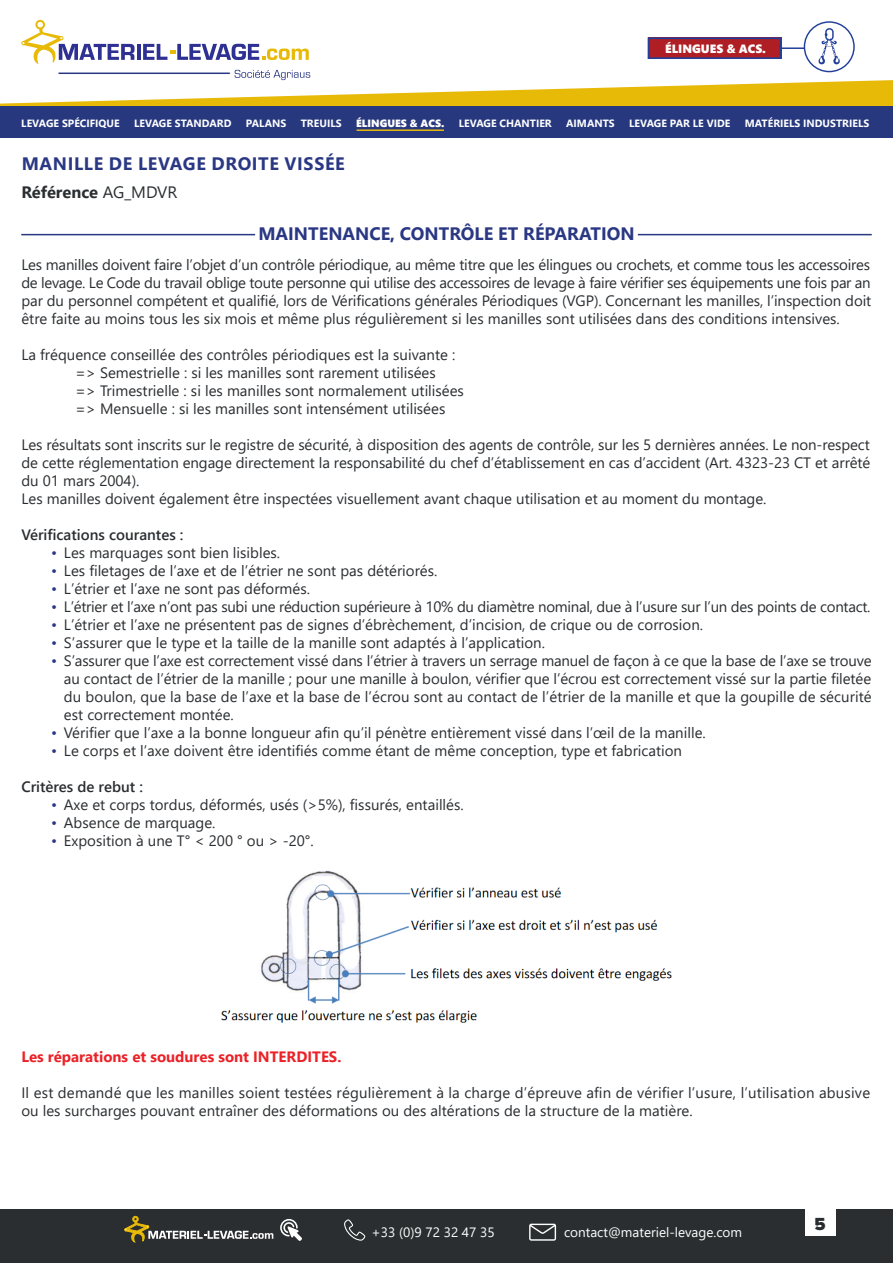
<style>
.page{position:relative;width:893px;height:1263px;background:#fff}
.page>*{position:absolute;margin:0;border:0;box-sizing:border-box;transform-origin:0 0}
.t1{font:700 18px "Segoe UI";color:#2a3783}
.t2{font:700 18px "Segoe UI";letter-spacing:.035em;color:#2a3783}
.t3{font:900 18px "Casto";color:#2a2d30}
.t4{font:700 16.5px "Segoe UI";color:#2a2e30}
.t5{font:15px/18px "Segoe UI";color:#2a2d30;text-align:justify}
.t6{font:15px "Segoe UI";letter-spacing:-.02em;color:#2a2d30}
.t7{font:600 15px "Segoe UI";color:#2a2d30}
.t8{font:700 15px "Segoe UI";color:#eb2127}
.t9{font:13.5px "Segoe UI";color:#fff}
.t10{font:12px "Segoe UI Black";color:#fff}
.t11{font:700 10.5px "Segoe UI";color:#fff}
.t12{font:10.5px "Segoe UI Black";color:#fff}
.s1{font-weight:400}
.s2{color:#2a3783}
</style>
<div class="page">
<div style="left:0;top:1209px;width:893px;height:54px;background:#2a2e30"></div>
<svg style="left:280px;top:1219px;width:22px;height:22px"></svg>
<svg style="left:344px;top:1219px;width:21px;height:22px"></svg>
<svg style="left:529px;top:1224px;width:27px;height:17px"></svg>
<svg style="left:124px;top:1216px;width:149px;height:26px"></svg>
<div style="left:805px;top:1206px;width:30px;height:30px;background:#fff"></div>
<hr style="left:21px;top:234px;width:234px;height:1px;background:#2a3783">
<hr style="left:638px;top:234px;width:234px;height:1px;background:#2a3783">
<svg style="left:0;top:20px;width:893px;height:86px"></svg>
<div style="left:0;top:106px;width:893px;height:31px;background:#27387f"></div>
<hr style="left:357px;top:129px;width:87px;height:2px;background:#e8ba08">
<img style="left:221px;top:870px;width:451px;height:153px">
<p class="t10" style="left:665px;top:40px;width:102px">ÉLINGUES &amp; ACS.</p>
<p class="t11" style="left:21px;top:113px;width:100px">LEVAGE SPÉCIFIQUE</p>
<p class="t11" style="left:134px;top:113px;width:99px">LEVAGE STANDARD</p>
<p class="t11" style="left:246px;top:113px;width:42px">PALANS</p>
<p class="t11" style="left:301px;top:113px;width:42px">TREUILS</p>
<p class="t12" style="left:356px;top:115px;width:90px">ÉLINGUES &amp; ACS.</p>
<p class="t11" style="left:459px;top:113px;width:94px">LEVAGE CHANTIER</p>
<p class="t11" style="left:566px;top:113px;width:50px">AIMANTS</p>
<p class="t11" style="left:629px;top:113px;width:103px">LEVAGE PAR LE VIDE</p>
<p class="t11" style="left:745px;top:113px;width:126px">MATÉRIELS INDUSTRIELS</p>
<p class="t2" style="left:22px;top:147px;width:325px">MANILLE DE LEVAGE DROITE VISSÉE</p>
<p class="t4" style="left:21px;top:177px;width:157px">Référence <span class="s1">AG_MDVR</span></p>
<p class="t1" style="left:258px;top:217px;width:378px">MAINTENANCE, CONTRÔLE ET RÉPARATION</p>
<p class="t5" style="left:21px;top:255px;width:851px">Les manilles doivent faire l’objet d’un contrôle périodique, au même titre que les élingues ou crochets, et comme tous les accessoires de levage. Le Code du travail oblige toute personne qui utilise des accessoires de levage à faire vérifier ses équipements une fois par an par du personnel compétent et qualifié, lors de Vérifications générales Périodiques (VGP). Concernant les manilles, l’inspection doit être faite au moins tous les six mois et même plus régulièrement si les manilles sont utilisées dans des conditions intensives.</p>
<p class="t5" style="left:21px;top:345px;width:435px">La fréquence conseillée des contrôles périodiques est la suivante :</p>
<p class="t5" style="left:75px;top:363px;width:362px">=&gt; Semestrielle : si les manilles sont rarement utilisées</p>
<p class="t5" style="left:75px;top:381px;width:390px">=&gt; Trimestrielle : si les manilles sont normalement utilisées</p>
<p class="t5" style="left:75px;top:399px;width:371px">=&gt; Mensuelle : si les manilles sont intensément utilisées</p>
<p class="t5" style="left:21px;top:435px;width:850px">Les résultats sont inscrits sur le registre de sécurité, à disposition des agents de contrôle, sur les 5 dernières années. Le non-respect de cette réglementation engage directement la responsabilité du chef d’établissement en cas d’accident (Art. 4323-23 CT et arrêté du 01 mars 2004).</p>
<p class="t5" style="left:21px;top:489px;width:747px">Les manilles doivent également être inspectées visuellement avant chaque utilisation et au moment du montage.</p>
<p class="t7" style="left:21px;top:521px;width:164px">Vérifications courantes :</p>
<p class="t5" style="left:51px;top:543px;width:230px"><span class="s2">•</span> Les marquages sont bien lisibles.</p>
<p class="t5" style="left:51px;top:561px;width:388px"><span class="s2">•</span> Les filetages de l’axe et de l’étrier ne sont pas détériorés.</p>
<p class="t5" style="left:51px;top:579px;width:260px"><span class="s2">•</span> L’étrier et l’axe ne sont pas déformés.</p>
<p class="t6" style="left:51px;top:593px;width:821px"><span class="s2">•</span> L’étrier et l’axe n’ont pas subi une réduction supérieure à 10% du diamètre nominal, due à l’usure sur l’un des points de contact.</p>
<p class="t5" style="left:51px;top:615px;width:653px"><span class="s2">•</span> L’étrier et l’axe ne présentent pas de signes d’ébrèchement, d’incision, de crique ou de corrosion.</p>
<p class="t5" style="left:51px;top:633px;width:495px"><span class="s2">•</span> S’assurer que le type et la taille de la manille sont adaptés à l’application.</p>
<p class="t5" style="left:64px;top:651px;width:809px;text-indent:-13px"><span class="s2">•</span> S’assurer que l’axe est correctement vissé dans l’étrier à travers un serrage manuel de façon à ce que la base de l’axe se trouve au contact de l’étrier de la manille ; pour une manille à boulon, vérifier que l’écrou est correctement vissé sur la partie filetée du boulon, que la base de l’axe et la base de l’écrou sont au contact de l’étrier de la manille et que la goupille de sécurité est correctement montée.</p>
<p class="t5" style="left:51px;top:723px;width:656px"><span class="s2">•</span> Vérifier que l’axe a la bonne longueur afin qu’il pénètre entièrement vissé dans l’œil de la manille.</p>
<p class="t5" style="left:51px;top:741px;width:632px"><span class="s2">•</span> Le corps et l’axe doivent être identifiés comme étant de même conception, type et fabrication</p>
<p class="t7" style="left:21px;top:773px;width:123px">Critères de rebut :</p>
<p class="t5" style="left:51px;top:795px;width:414px"><span class="s2">•</span> Axe et corps tordus, déformés, usés (&gt;5%), fissurés, entaillés.</p>
<p class="t5" style="left:51px;top:813px;width:166px"><span class="s2">•</span> Absence de marquage.</p>
<p class="t5" style="left:51px;top:831px;width:264px"><span class="s2">•</span> Exposition à une T° &lt; 200 ° ou &gt; -20°.</p>
<p class="t8" style="left:21px;top:1043px;width:322px">Les réparations et soudures sont INTERDITES.</p>
<p class="t5" style="left:21px;top:1083px;width:850px">Il est demandé que les manilles soient testées régulièrement à la charge d’épreuve afin de vérifier l’usure, l’utilisation abusive ou les surcharges pouvant entraîner des déformations ou des altérations de la structure de la matière.</p>
<p class="t9" style="left:372px;top:1220px;width:125px">+33 (0)9 72 32 47 35</p>
<p class="t9" style="left:564px;top:1220px;width:180px">contact@materiel-levage.com</p>
<p class="t3" style="left:814px;top:1213px;width:12px">5</p>
</div>
